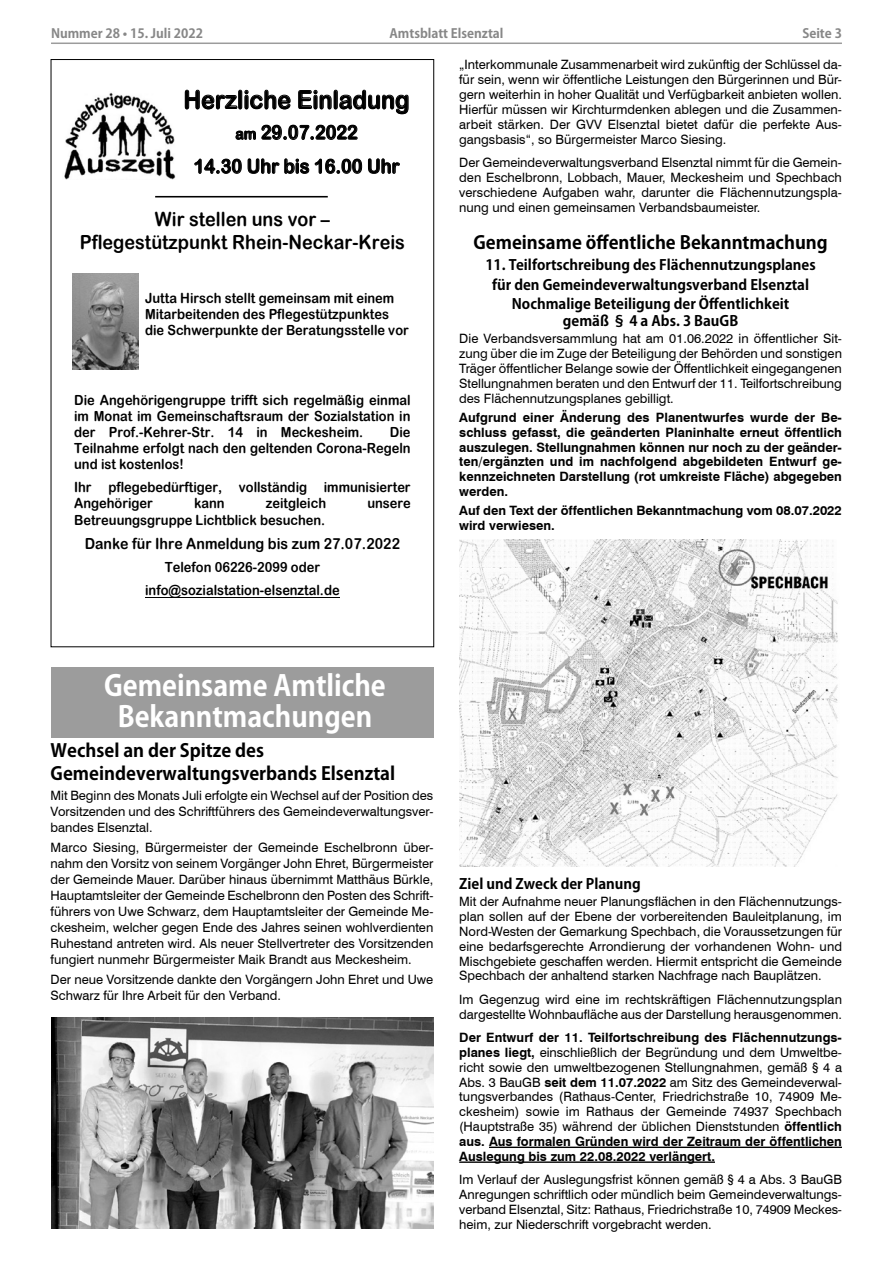
<style>
.page{position:relative;width:893px;height:1263px;background:#fff}
.page>*{position:absolute;margin:0;border:0;box-sizing:border-box;transform-origin:0 0}
.Überschrift_1_Kozuka{font:700 28.5px "Koz Go Pro";color:#fff;scale:.95 1}
.t1{font:25.05px "Arial Rounded MT Bold";color:#000;scale:.92 1}
.t2{font:19.5px/33.9px "Arial Rounded MT Bold";color:#000;text-align:center;scale:.92 1}
.Überschrift2_Kozuka{font:700 18px/23.5px "Koz Go Pro";color:#000}
.t3{font:15.3px "Arial Rounded MT Bold";color:#000;scale:.92 1}
.Überschrift_3_Kozuka{font:700 14.25px/17.2px "Koz Go Pro";color:#000;text-align:center}
.t4{font:13.95px/16.2px "Arial Rounded MT Bold";color:#000;scale:.92 1}
.Fließtext_8_5{font:12.9px/14.9px "Swiss 721 BT";color:#000;text-align:justify}
.Fließtext_8_5-2{font:700 12.9px/14.9px "Swiss 721 BT";color:#000;text-align:justify}
.t5{font:700 12.75px "Koz Go Pro";color:#878787}
.s1{font-size:15.3px}
.s2{font-weight:700}
</style>
<div class="page">
<hr style="left:51px;top:43px;width:791px;height:1px;background:#9c9c9c">
<hr style="left:145px;top:597px;width:195px;height:1px;background:#000">
<img style="left:64px;top:92px;width:112px;height:87px">
<hr style="left:155px;top:196px;width:173px;height:1px;background:#000">
<img style="left:73px;top:274px;width:66px;height:95px">
<div style="left:51px;top:668px;width:382px;height:70px;background:#9c9c9c"></div>
<hr style="left:489px;top:1146px;width:353px;height:2px;background:#000">
<hr style="left:459px;top:1161px;width:256px;height:2px;background:#000">
<img style="left:459px;top:539px;width:379px;height:327px">
<img style="left:51px;top:1018px;width:382px;height:211px">
<p class="t5" style="left:51px;top:25px;width:153px">Nummer 28 • 15. Juli 2022</p>
<p class="t5" style="left:389px;top:25px;width:116px">Amtsblatt Elsenztal</p>
<p class="t5" style="left:802px;top:25px;width:41px">Seite 3</p>
<p class="t1" style="left:184px;top:85px;width:247px">Herzliche Einladung</p>
<p class="t2" style="left:194px;top:115px;width:225px"><span class="s1">am</span> 29.07.2022<br>14.30 Uhr bis 16.00 Uhr</p>
<p class="t2" style="left:80px;top:208px;width:355px;line-height:22.6px">Wir stellen uns vor –<br>Pflegestützpunkt Rhein-Neckar-Kreis</p>
<p class="t4" style="left:145px;top:290px;width:288px">Jutta Hirsch stellt gemeinsam mit einem<br>Mitarbeitenden des Pflegestützpunktes die Schwerpunkte der Beratungsstelle vor</p>
<p class="t4" style="left:74px;top:391px;width:367px;text-align:justify">Die Angehörigengruppe trifft sich regelmäßig einmal im Monat im Gemeinschaftsraum der Sozialstation in der Prof.-Kehrer-Str. 14 in Meckesheim.</p>
<p class="t4" style="left:74px;top:424px;width:367px;text-align:justify;text-indent:316px">Die Teilnahme erfolgt nach den geltenden Corona-Regeln und ist kostenlos!</p>
<p class="t4" style="left:74px;top:479px;width:367px">Ihr pflegebedürftiger, vollständig immunisierter<br>Angehöriger</p>
<p class="t4" style="left:194px;top:495px;width:35px">kann</p>
<p class="t4" style="left:266px;top:495px;width:67px">zeitgleich</p>
<p class="t4" style="left:367px;top:495px;width:49px">unsere</p>
<p class="t4" style="left:74px;top:511px;width:274px">Betreuungsgruppe Lichtblick besuchen.</p>
<p class="t3" style="left:85px;top:534px;width:344px">Danke für Ihre Anmeldung bis zum 27.07.2022</p>
<p class="t4" style="left:145px;top:556px;width:213px;line-height:23.1px;text-align:center">Telefon 06226-2099 oder info@sozialstation-elsenztal.de</p>
<p class="Fließtext_8_5" style="left:459px;top:57px;width:384px">„Interkommunale Zusammenarbeit wird zukünftig der Schlüssel da&shy;für sein, wenn wir öffentliche Leistungen den Bürgerinnen und Bür&shy;gern weiterhin in hoher Qualität und Verfügbarkeit anbieten wollen.<br>Hierfür müssen wir Kirchturmdenken ablegen und die Zusammen&shy;arbeit stärken. Der GVV Elsenztal bietet dafür die perfekte Aus&shy;gangsbasis“, so Bürgermeister Marco Siesing.</p>
<p class="Fließtext_8_5" style="left:459px;top:154px;width:384px">Der Gemeindeverwaltungsverband Elsenztal nimmt für die Gemein&shy;den Eschelbronn, Lobbach, Mauer, Meckesheim und Spechbach verschiedene Aufgaben wahr, darunter die Flächennutzungspla&shy;nung und einen gemeinsamen Verbandsbaumeister.</p>
<p class="Überschrift2_Kozuka" style="left:473px;top:232px;width:356px">Gemeinsame öffentliche Bekanntmachung</p>
<p class="Überschrift_3_Kozuka" style="left:485px;top:257px;width:332px">11. Teilfortschreibung des Flächennutzungsplanes</p>
<p class="Überschrift_3_Kozuka" style="left:492px;top:277px;width:318px">für den Gemeindeverwaltungsverband Elsenztal</p>
<p class="Überschrift_3_Kozuka" style="left:512px;top:296px;width:279px">Nochmalige Beteiligung der Öffentlichkeit gemäß § 4 a Abs. 3 BauGB</p>
<p class="Fließtext_8_5" style="left:459px;top:331px;width:384px">Die Verbandsversammlung hat am 01.06.2022 in öffentlicher Sit&shy;zung über die im Zuge der Beteiligung der Behörden und sonstigen Träger öffentlicher Belange sowie der Öffentlichkeit eingegangenen Stellungnahmen beraten und den Entwurf der 11. Teilfortschreibung des Flächennutzungsplanes gebilligt.</p>
<p class="Fließtext_8_5-2" style="left:459px;top:409px;width:384px">Aufgrund einer Änderung des Planentwurfes wurde der Be&shy;schluss gefasst, die geänderten Planinhalte erneut öffentlich auszulegen. Stellungnahmen können nur noch zu der geänder&shy;ten/ergänzten und im nachfolgend abgebildeten Entwurf ge&shy;kennzeichneten Darstellung (rot umkreiste Fläche) abgegeben werden.</p>
<p class="Fließtext_8_5-2" style="left:459px;top:503px;width:384px">Auf den Text der öffentlichen Bekanntmachung vom 08.07.2022 wird verwiesen.</p>
<p class="Überschrift_1_Kozuka" style="left:104px;top:667px;width:298px">Gemeinsame Amtliche</p>
<p class="Überschrift_1_Kozuka" style="left:118px;top:698px;width:269px">Bekanntmachungen</p>
<p class="Überschrift2_Kozuka" style="left:51px;top:739px;width:346px">Wechsel an der Spitze des<br>Gemeindeverwaltungsverbands Elsenztal</p>
<p class="Fließtext_8_5" style="left:51px;top:787px;width:384px;line-height:15.9px">Mit Beginn des Monats Juli erfolgte ein Wechsel auf der Position des Vorsitzenden und des Schriftführers des Gemeindeverwaltungsver&shy;bandes Elsenztal.</p>
<p class="Fließtext_8_5" style="left:51px;top:839px;width:384px;line-height:15.9px">Marco Siesing, Bürgermeister der Gemeinde Eschelbronn über&shy;nahm den Vorsitz von seinem Vorgänger John Ehret, Bürgermeister der Gemeinde Mauer. Darüber hinaus übernimmt Matthäus Bürkle, Hauptamtsleiter der Gemeinde Eschelbronn den Posten des Schrift&shy;führers von Uwe Schwarz, dem Hauptamtsleiter der Gemeinde Me&shy;ckesheim, welcher gegen Ende des Jahres seinen wohlverdienten Ruhestand antreten wird. Als neuer Stellvertreter des Vorsitzenden fungiert nunmehr Bürgermeister Maik Brandt aus Meckesheim.</p>
<p class="Fließtext_8_5" style="left:51px;top:971px;width:384px;line-height:15.9px">Der neue Vorsitzende dankte den Vorgängern John Ehret und Uwe<br>Schwarz für Ihre Arbeit für den Verband.</p>
<p class="Überschrift_3_Kozuka" style="left:459px;top:876px;width:183px">Ziel und Zweck der Planung</p>
<p class="Fließtext_8_5" style="left:459px;top:894px;width:384px">Mit der Aufnahme neuer Planungsflächen in den Flächennutzungs&shy;plan sollen auf der Ebene der vorbereitenden Bauleitplanung, im Nord-Westen der Gemarkung Spechbach, die Voraussetzungen für eine bedarfsgerechte Arrondierung der vorhandenen Wohn- und Mischgebiete geschaffen werden. Hiermit entspricht die Gemeinde Spechbach der anhaltend starken Nachfrage nach Bauplätzen.</p>
<p class="Fließtext_8_5" style="left:459px;top:991px;width:384px">Im Gegenzug wird eine im rechtskräftigen Flächennutzungsplan dargestellte Wohnbaufläche aus der Darstellung herausgenommen.</p>
<p class="Fließtext_8_5" style="left:459px;top:1029px;width:384px"><span class="s2">Der Entwurf der 11. Teilfortschreibung des Flächennutzungs&shy;planes liegt,</span> einschließlich der Begründung und dem Umweltbe&shy;richt sowie den umweltbezogenen Stellungnahmen, gemäß § 4 a Abs. 3 BauGB <span class="s2">seit dem 11.07.2022</span> am Sitz des Gemeindeverwal&shy;tungsverbandes (Rathaus-Center, Friedrichstraße 10, 74909 Me&shy;ckesheim) sowie im Rathaus der Gemeinde 74937 Spechbach (Hauptstraße 35) während der üblichen Dienststunden <span class="s2">öffentlich aus. Aus formalen Gründen wird der Zeitraum der öffentlichen Auslegung bis zum 22.08.2022 verlängert.</span></p>
<p class="Fließtext_8_5" style="left:459px;top:1172px;width:384px">Im Verlauf der Auslegungsfrist können gemäß § 4 a Abs. 3 BauGB Anregungen schriftlich oder mündlich beim Gemeindeverwaltungs&shy;verband Elsenztal, Sitz: Rathaus, Friedrichstraße 10, 74909 Meckes&shy;heim, zur Niederschrift vorgebracht werden.</p>
</div>
